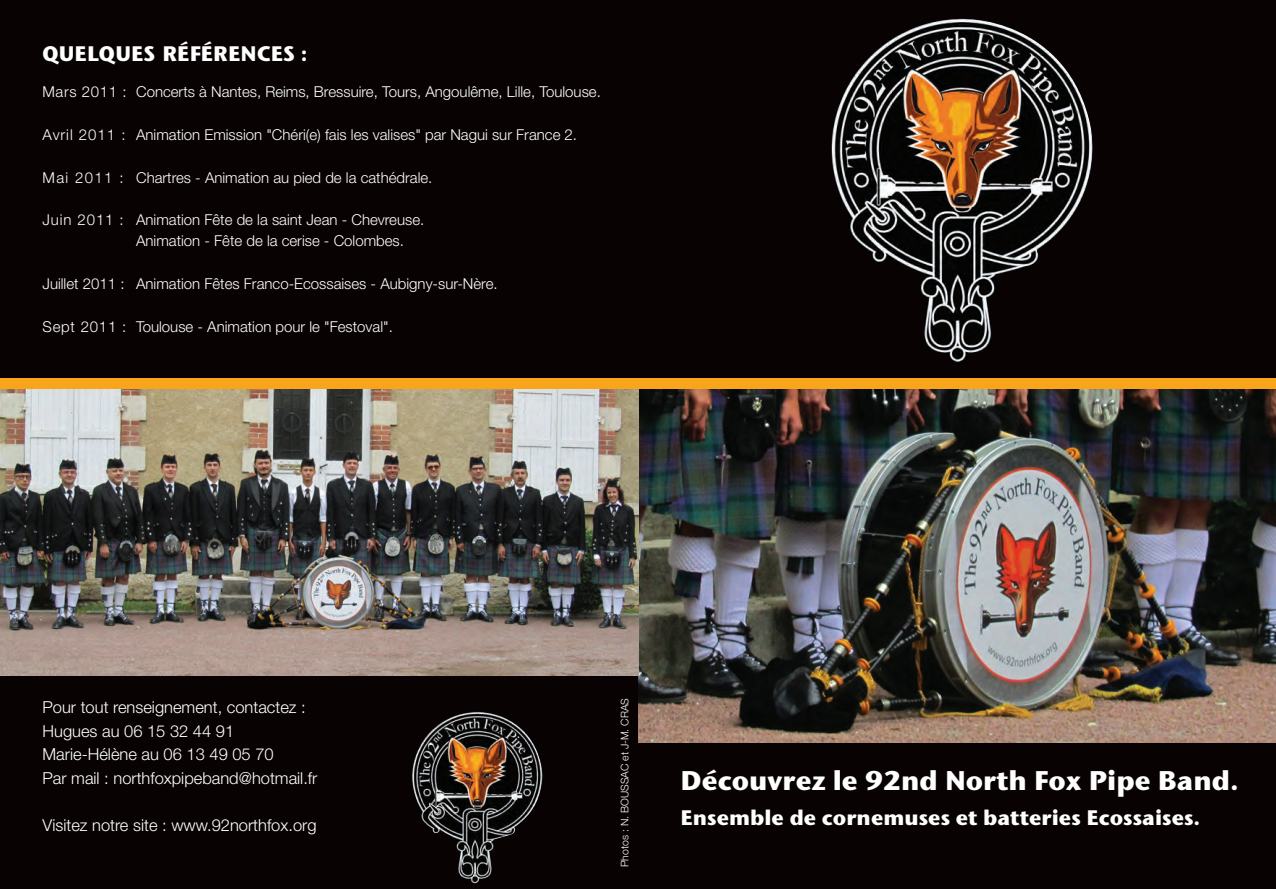
<style>
.page{position:relative;width:1276px;height:889px;background:#080302}
.page>*{position:absolute;margin:0;border:0;box-sizing:border-box;transform-origin:0 0}
.t1{font:27px "Stone Sans ITCTT Bold";color:#fff}
.t2{font:21px "Stone Sans ITCTT Bold";color:#fff}
.t3{font:300 16.5px/23.4px "Helvetica Neue";color:#fff}
.t4{font:300 15px/21.3px "Helvetica Neue";color:#fff}
.t5{font:300 10.5px "Helvetica Neue";color:#fff}
</style>
<div class="page">
<img style="left:638px;top:389px;width:638px;height:353px">
<img style="left:831px;top:18px;width:262px;height:345px">
<img style="left:0;top:389px;width:638px;height:286px">
<img style="left:412px;top:712px;width:131px;height:171px">
<div style="left:0;top:378px;width:1276px;height:11px;background:#f9a51b"></div>
<h2 class="t2" style="left:42px;top:46px;width:267px">QUELQUES RÉFÉRENCES :</h2>
<p class="t4" style="left:43px;top:83px;width:560px">Mars 2011 : Concerts à Nantes, Reims, Bressuire, Tours, Angoulême, Lille, Toulouse.</p>
<p class="t4" style="left:43px;top:125px;width:536px">Avril 2011 : Animation Emission "Chéri(e) fais les valises" par Nagui sur France 2.</p>
<p class="t4" style="left:43px;top:168px;width:391px">Mai 2011 : Chartres - Animation au pied de la cathédrale.</p>
<p class="t4" style="left:136px;top:211px;width:290px;text-indent:-94px">Juin 2011 : Animation Fête de la saint Jean - Chevreuse.<br>Animation - Fête de la cerise - Colombes.</p>
<p class="t4" style="left:43px;top:274px;width:456px">Juillet 2011 : Animation Fêtes Franco-Ecossaises - Aubigny-sur-Nère.</p>
<p class="t4" style="left:43px;top:317px;width:352px">Sept 2011 : Toulouse - Animation pour le "Festoval".</p>
<p class="t3" style="left:43px;top:697px;width:276px">Pour tout renseignement, contactez :<br>Hugues au 06 15 32 44 91<br>Marie-Hélène au 06 13 49 05 70<br>Par mail : northfoxpipeband@hotmail.fr</p>
<p class="t3" style="left:43px;top:814px;width:275px">Visitez notre site : www.92northfox.org</p>
<p class="t5" style="left:621px;top:867px;width:171px;rotate:-90deg">Photos : N. BOUSSAC et J-M. CRAS</p>
<h1 class="t1" style="left:680px;top:770px;width:560px">Découvrez le 92nd North Fox Pipe Band.</h1>
<h2 class="t2" style="left:680px;top:809px;width:521px">Ensemble de cornemuses et batteries Ecossaises.</h2>
</div>
